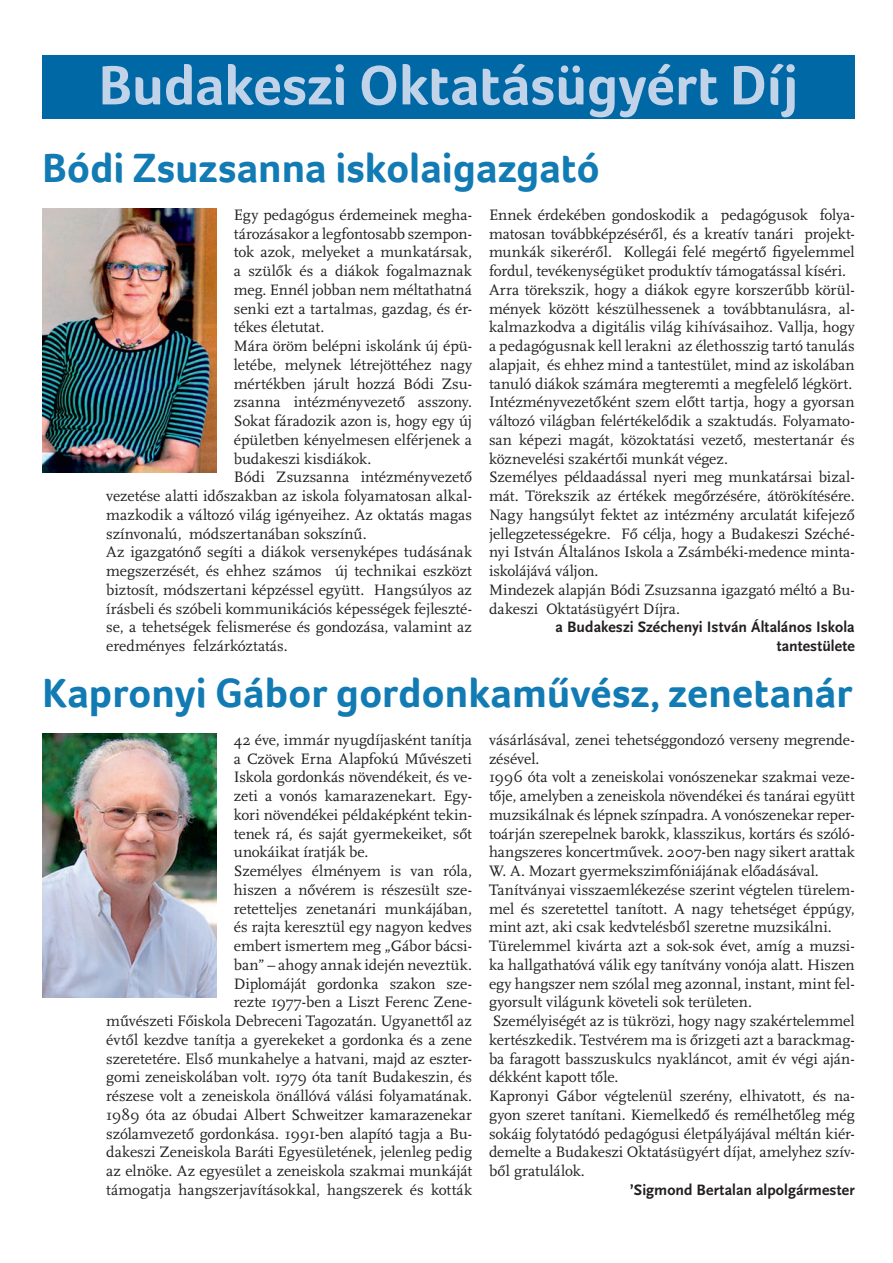
<style>
.page{position:relative;width:893px;height:1263px;background:#fff}
.page>*{position:absolute;margin:0;border:0;box-sizing:border-box;transform-origin:0 0}
.NEW_cím{font:700 57px "Foco";color:#c0d3e9}
.NEW_felcím{font:700 42px "Foco";letter-spacing:-.005em;color:#127bb4}
.NEW_kenyér{font:15.75px/18.8px "Scala Pro";letter-spacing:-.005em;color:#231f20;text-align:justify}
.NEW_szerző{font:700 15.75px/18.8px "Scala Sans Pro";letter-spacing:.005em;color:#231f20;text-align:right}
</style>
<div class="page">
<div style="left:43px;top:55px;width:812px;height:64px;background:#0068a5"></div>
<img style="left:43px;top:208px;width:174px;height:264px">
<img style="left:43px;top:733px;width:174px;height:264px">
<p class="NEW_cím" style="left:99px;top:47px;width:701px">Budakeszi Oktatásügyért Díj</p>
<p class="NEW_felcím" style="left:43px;top:140px;width:559px">Bódi Zsuzsanna iskolaigazgató</p>
<p class="NEW_kenyér" style="left:234px;top:205px;width:240px">Egy pedagógus érdemeinek megha&shy;tározásakor a legfontosabb szempon&shy;tok azok, melyeket a munkatársak, a szülők és a diákok fogalmaznak meg. Ennél jobban nem méltathatná senki ezt a tartalmas, gazdag, és ér&shy;tékes életutat.</p>
<p class="NEW_kenyér" style="left:234px;top:337px;width:240px">Mára öröm belépni iskolánk új épü&shy;letébe, melynek létrejöttéhez nagy mértékben járult hozzá Bódi Zsu&shy;zsanna intézményvezető asszony.<br>Sokat fáradozik azon is, hogy egy új épületben kényelmesen elférjenek a budakeszi kisdiákok.</p>
<p class="NEW_kenyér" style="left:106px;top:468px;width:367px;text-indent:128px">Bódi Zsuzsanna intézményvezető vezetése alatti időszakban az iskola folyamatosan alkal&shy;mazkodik a változó világ igényeihez. Az oktatás magas színvonalú, módszertanában sokszínű.</p>
<p class="NEW_kenyér" style="left:106px;top:543px;width:367px">Az igazgatónő segíti a diákok versenyképes tudásának megszerzését, és ehhez számos új technikai eszközt biztosít, módszertani képzéssel együtt. Hangsúlyos az írásbeli és szóbeli kommunikációs képességek fejleszté&shy;se, a tehetségek felismerése és gondozása, valamint az eredményes felzárkóztatás.</p>
<p class="NEW_kenyér" style="left:489px;top:205px;width:367px">Ennek érdekében gondoskodik a pedagógusok folya&shy;matosan továbbképzéséről, és a kreatív tanári projekt&shy;munkák sikeréről. Kollegái felé megértő figyelemmel fordul, tevékenységüket produktív támogatással kíséri.</p>
<p class="NEW_kenyér" style="left:489px;top:280px;width:367px">Arra törekszik, hogy a diákok egyre korszerűbb körül&shy;mények között készülhessenek a továbbtanulásra, al&shy;kalmazkodva a digitális világ kihívásaihoz. Vallja, hogy a pedagógusnak kell lerakni az élethosszig tartó tanulás alapjait, és ehhez mind a tantestület, mind az iskolában tanuló diákok számára megteremti a megfelelő légkört.</p>
<p class="NEW_kenyér" style="left:489px;top:393px;width:367px">Intézményvezetőként szem előtt tartja, hogy a gyorsan változó világban felértékelődik a szaktudás. Folyamato&shy;san képezi magát, közoktatási vezető, mestertanár és köznevelési szakértői munkát végez.</p>
<p class="NEW_kenyér" style="left:489px;top:468px;width:367px">Személyes példaadással nyeri meg munkatársai bizal&shy;mát. Törekszik az értékek megőrzésére, átörökítésére.<br>Nagy hangsúlyt fektet az intézmény arculatát kifejező jellegzetességekre. Fő célja, hogy a Budakeszi Széché&shy;nyi István Általános Iskola a Zsámbéki-medence minta&shy;iskolájává váljon.</p>
<p class="NEW_kenyér" style="left:489px;top:580px;width:367px">Mindezek alapján Bódi Zsuzsanna igazgató méltó a Bu&shy;dakeszi Oktatásügyért Díjra.</p>
<p class="NEW_szerző" style="left:556px;top:618px;width:301px">a Budakeszi Széchenyi István Általános Iskola tantestülete</p>
<p class="NEW_felcím" style="left:43px;top:665px;width:811px">Kapronyi Gábor gordonkaművész, zenetanár</p>
<p class="NEW_kenyér" style="left:234px;top:730px;width:240px">42 éve, immár nyugdíjasként tanítja a Czövek Erna Alapfokú Művészeti Iskola gordonkás növendékeit, és ve&shy;zeti a vonós kamarazenekart. Egy&shy;kori növendékei példaképként tekin&shy;tenek rá, és saját gyermekeiket, sőt unokáikat íratják be.</p>
<p class="NEW_kenyér" style="left:234px;top:862px;width:240px">Személyes élményem is van róla, hiszen a nővérem is részesült sze&shy;retetteljes zenetanári munkájában, és rajta keresztül egy nagyon kedves embert ismertem meg „Gábor bácsi&shy;ban” – ahogy annak idején neveztük.</p>
<p class="NEW_kenyér" style="left:106px;top:974px;width:367px;text-align:right">Diplomáját gordonka szakon sze-<br>rezte 1977-ben a Liszt Ferenc Zene-<br>művészeti Főiskola Debreceni Tagozatán. Ugyanettől az évtől kezdve tanítja a gyerekeket a gordonka és a zene szeretetére. Első munkahelye a hatvani, majd az eszter&shy;gomi zeneiskolában volt. 1979 óta tanít Budakeszin, és részese volt a zeneiskola önállóvá válási folyamatának.<br>1989 óta az óbudai Albert Schweitzer kamarazenekar szólamvezető gordonkása. 1991-ben alapító tagja a Bu&shy;dakeszi Zeneiskola Baráti Egyesületének, jelenleg pedig az elnöke. Az egyesület a zeneiskola szakmai munkáját támogatja hangszerjavításokkal, hangszerek és kották</p>
<p class="NEW_kenyér" style="left:489px;top:730px;width:367px">vásárlásával, zenei tehetséggondozó verseny megrende&shy;zésével.</p>
<p class="NEW_kenyér" style="left:489px;top:768px;width:367px">1996 óta volt a zeneiskolai vonószenekar szakmai veze&shy;tője, amelyben a zeneiskola növendékei és tanárai együtt muzsikálnak és lépnek színpadra. A vonószenekar reper&shy;toárján szerepelnek barokk, klasszikus, kortárs és szóló&shy;hangszeres koncertművek. 2007-ben nagy sikert arattak W. A. Mozart gyermekszimfóniájának előadásával.</p>
<p class="NEW_kenyér" style="left:489px;top:880px;width:367px">Tanítványai visszaemlékezése szerint végtelen türelem&shy;mel és szeretettel tanított. A nagy tehetséget éppúgy, mint azt, aki csak kedvtelésből szeretne muzsikálni.</p>
<p class="NEW_kenyér" style="left:489px;top:937px;width:367px">Türelemmel kivárta azt a sok-sok évet, amíg a muzsi&shy;ka hallgathatóvá válik egy tanítvány vonója alatt. Hiszen egy hangszer nem szólal meg azonnal, instant, mint fel&shy;gyorsult világunk követeli sok területen.</p>
<p class="NEW_kenyér" style="left:489px;top:1012px;width:367px">Személyiségét az is tükrözi, hogy nagy szakértelemmel kertészkedik. Testvérem ma is őrizgeti azt a barackmag&shy;ba faragott basszuskulcs nyakláncot, amit év végi aján&shy;dékként kapott tőle.</p>
<p class="NEW_kenyér" style="left:489px;top:1087px;width:367px">Kapronyi Gábor végtelenül szerény, elhivatott, és na&shy;gyon szeret tanítani. Kiemelkedő és remélhetőleg még sokáig folytatódó pedagógusi életpályájával méltán kiér&shy;demelte a Budakeszi Oktatásügyért díjat, amelyhez szív&shy;ből gratulálok.</p>
<p class="NEW_szerző" style="left:630px;top:1180px;width:226px">’Sigmond Bertalan alpolgármester</p>
</div>
